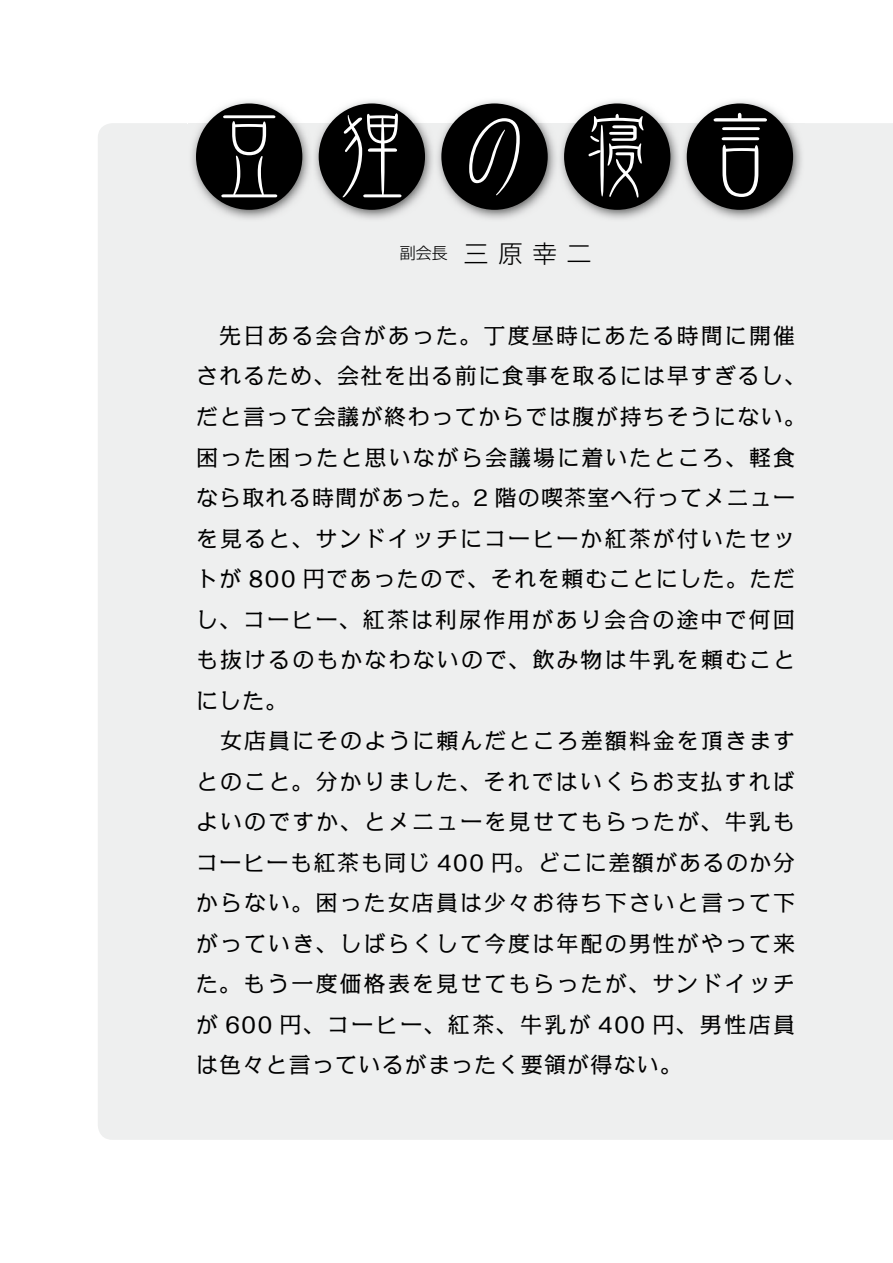
<style>
.page{position:relative;width:893px;height:1263px;background:#fff}
.page>*{position:absolute;margin:0;border:0;box-sizing:border-box;transform-origin:0 0}
.t1{font:91.95px "DFP Kin Bun CID W3";letter-spacing:.335em;color:#fff}
.t2{font:22.05px/40.5px "Kakumin Pro";letter-spacing:.09em;color:#000}
.t3{font:300 15.9px "Shin Go Pro";color:#000}
.s1{font-size:24.6px}
</style>
<div class="page">
<div style="left:98px;top:123px;width:795px;height:1017px;background:#eeefef"></div>
<img style="left:188px;top:100px;width:617px;height:121px">
<div style="left:196px;top:103px;width:106px;height:107px;background:#000;border-radius:50%"></div>
<div style="left:319px;top:103px;width:106px;height:107px;background:#000;border-radius:50%"></div>
<div style="left:441px;top:103px;width:107px;height:107px;background:#000;border-radius:50%"></div>
<div style="left:564px;top:103px;width:106px;height:107px;background:#000;border-radius:50%"></div>
<div style="left:687px;top:103px;width:106px;height:107px;background:#000;border-radius:50%"></div>
<h1 class="t1" style="left:203px;top:106px;width:584px">豆狸の寝言</h1>
<p class="t3" style="left:400px;top:240px;width:193px">副会長　<span class="s1">三原幸二</span></p>
<p class="t2" style="left:196px;top:313px;width:612px">　先日ある会合があった。丁度昼時にあたる時間に開催されるため、会社を出る前に食事を取るには早すぎるし、だと言って会議が終わってからでは腹が持ちそうにない。困った困ったと思いながら会議場に着いたところ、軽食なら取れる時間があった。2 階の喫茶室へ行ってメニューを見ると、サンドイッチにコーヒーか紅茶が付いたセットが 800 円であったので、それを頼むことにした。ただし、コーヒー、紅茶は利尿作用があり会合の途中で何回も抜けるのもかなわないので、飲み物は牛乳を頼むことにした。<br>　女店員にそのように頼んだところ差額料金を頂きますとのこと。分かりました、それではいくらお支払すればよいのですか、とメニューを見せてもらったが、牛乳もコーヒーも紅茶も同じ 400 円。どこに差額があるのか分からない。困った女店員は少々お待ち下さいと言って下がっていき、しばらくして今度は年配の男性がやって来た。もう一度価格表を見せてもらったが、サンドイッチが 600 円、コーヒー、紅茶、牛乳が 400 円、男性店員は色々と言っているがまったく要領が得ない。</p>
</div>
